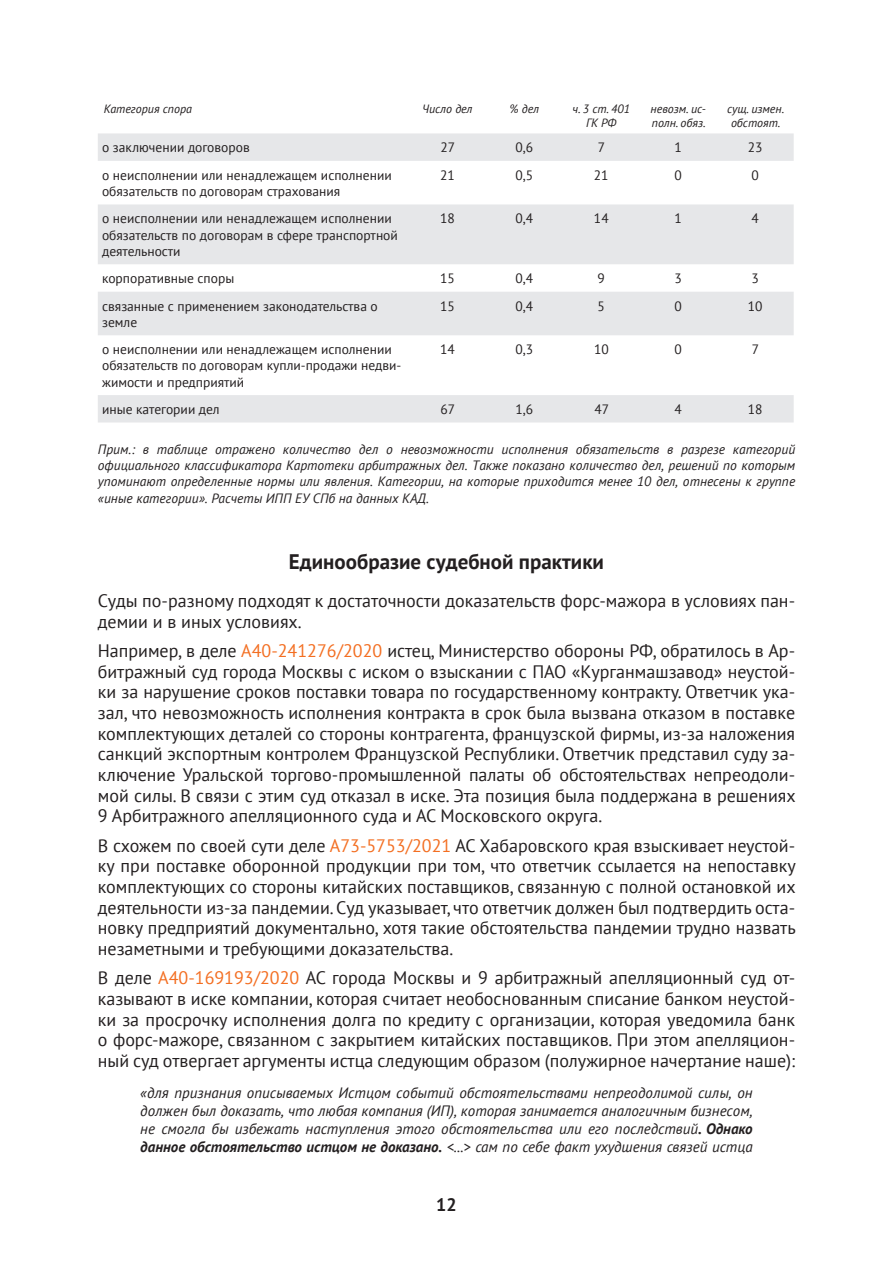
<style>
.page{position:relative;width:893px;height:1263px;background:#fff}
.page>*{position:absolute;margin:0;border:0;box-sizing:border-box;transform-origin:0 0}
.t1{font:700 21px "PT Sans";color:#231f20}
.t2{font:18px/20.7px "PT Sans";color:#231f20;text-align:justify}
.t3{font:700 18px "PT Sans";color:#231f20}
.t4{font:italic 15px/18px "PT Sans";color:#231f20;text-align:justify}
.t5{font:13.5px/16.2px "PT Sans";color:#231f20}
.t6{font:italic 13.5px/16.2px "PT Sans";color:#231f20;text-align:justify}
.t7{font:italic 12px/14.4px "PT Sans";color:#231f20;text-align:center}
.s1{color:#f36e21}
.s2{font-weight:700}
</style>
<div class="page">
<svg style="left:98px;top:133px;width:696px;height:289px;fill:#e6e7e9"></svg>
<p class="t7" style="left:104px;top:101px;width:90px">Категория спора</p>
<p class="t7" style="left:422px;top:101px;width:52px">Число дел</p>
<p class="t7" style="left:510px;top:101px;width:31px">% дел</p>
<p class="t7" style="left:573px;top:101px;width:59px">ч. 3 ст. 401<br>ГК РФ</p>
<p class="t7" style="left:651px;top:101px;width:57px;text-align:left">невозм. ис&shy;полн. обяз.</p>
<p class="t7" style="left:727px;top:101px;width:59px">сущ. измен. обстоят.</p>
<p class="t5" style="left:102px;top:139px;width:149px">о заключении договоров</p>
<p class="t5" style="left:440px;top:139px;width:16px">27</p>
<p class="t5" style="left:515px;top:139px;width:19px">0,6</p>
<p class="t5" style="left:598px;top:139px;width:9px">7</p>
<p class="t5" style="left:675px;top:139px;width:9px">1</p>
<p class="t5" style="left:748px;top:139px;width:16px">23</p>
<p class="t5" style="left:102px;top:167px;width:291px">о неисполнении или ненадлежащем исполнении обязательств по договорам страхования</p>
<p class="t5" style="left:440px;top:167px;width:16px">21</p>
<p class="t5" style="left:515px;top:167px;width:19px">0,5</p>
<p class="t5" style="left:594px;top:167px;width:16px">21</p>
<p class="t5" style="left:675px;top:167px;width:9px">0</p>
<p class="t5" style="left:751px;top:167px;width:9px">0</p>
<p class="t5" style="left:102px;top:210px;width:297px">о неисполнении или ненадлежащем исполнении обязательств по договорам в сфере транспортной деятельности</p>
<p class="t5" style="left:440px;top:210px;width:16px">18</p>
<p class="t5" style="left:515px;top:210px;width:19px">0,4</p>
<p class="t5" style="left:594px;top:210px;width:16px">14</p>
<p class="t5" style="left:675px;top:210px;width:9px">1</p>
<p class="t5" style="left:752px;top:210px;width:9px">4</p>
<p class="t5" style="left:102px;top:270px;width:134px">корпоративные споры</p>
<p class="t5" style="left:440px;top:270px;width:16px">15</p>
<p class="t5" style="left:515px;top:270px;width:19px">0,4</p>
<p class="t5" style="left:598px;top:270px;width:9px">9</p>
<p class="t5" style="left:675px;top:270px;width:9px">3</p>
<p class="t5" style="left:752px;top:270px;width:9px">3</p>
<p class="t5" style="left:102px;top:297px;width:277px">связанные с применением законодательства о земле</p>
<p class="t5" style="left:440px;top:297px;width:16px">15</p>
<p class="t5" style="left:515px;top:297px;width:19px">0,4</p>
<p class="t5" style="left:598px;top:297px;width:9px">5</p>
<p class="t5" style="left:675px;top:297px;width:9px">0</p>
<p class="t5" style="left:748px;top:297px;width:16px">10</p>
<p class="t5" style="left:102px;top:341px;width:301px">о неисполнении или ненадлежащем исполнении обязательств по договорам купли-продажи недви&shy;жимости и предприятий</p>
<p class="t5" style="left:440px;top:341px;width:16px">14</p>
<p class="t5" style="left:515px;top:341px;width:19px">0,3</p>
<p class="t5" style="left:594px;top:341px;width:16px">10</p>
<p class="t5" style="left:675px;top:341px;width:9px">0</p>
<p class="t5" style="left:752px;top:341px;width:9px">7</p>
<p class="t5" style="left:102px;top:401px;width:119px">иные категории дел</p>
<p class="t5" style="left:440px;top:401px;width:16px">67</p>
<p class="t5" style="left:515px;top:401px;width:19px">1,6</p>
<p class="t5" style="left:594px;top:401px;width:16px">47</p>
<p class="t5" style="left:675px;top:401px;width:9px">4</p>
<p class="t5" style="left:748px;top:401px;width:16px">18</p>
<p class="t6" style="left:98px;top:441px;width:699px">Прим.: в таблице отражено количество дел о невозможности исполнения обязательств в разрезе категорий официального классификатора Картотеки арбитражных дел. Также показано количество дел, решений по которым упоминают определенные нормы или явления. Категории, на которые приходится менее 10 дел, отнесены к группе «иные категории». Расчеты ИПП ЕУ СПб на данных КАД.</p>
<p class="t1" style="left:289px;top:548px;width:317px">Единообразие судебной практики</p>
<p class="t2" style="left:98px;top:590px;width:699px">Суды по-разному подходят к достаточности доказательств форс-мажора в условиях пан&shy;демии и в иных условиях.</p>
<p class="t2" style="left:98px;top:640px;width:699px">Например, в деле <span class="s1">A40-241276/2020</span> истец, Министерство обороны РФ, обратилось в Ар&shy;битражный суд города Москвы с иском о взыскании с ПАО «Курганмашзавод» неустой&shy;ки за нарушение сроков поставки товара по государственному контракту. Ответчик ука&shy;зал, что невозможность исполнения контракта в срок была вызвана отказом в поставке комплектующих деталей со стороны контрагента, французской фирмы, из-за наложения санкций экспортным контролем Французской Республики. Ответчик представил суду за&shy;ключение Уральской торгово-промышленной палаты об обстоятельствах непреодоли&shy;мой силы. В связи с этим суд отказал в иске. Эта позиция была поддержана в решениях 9 Арбитражного апелляционного суда и АС Московского округа.</p>
<p class="t2" style="left:98px;top:834px;width:699px">В схожем по своей сути деле <span class="s1">А73-5753/2021</span> АС Хабаровского края взыскивает неустой&shy;ку при поставке оборонной продукции при том, что ответчик ссылается на непоставку комплектующих со стороны китайских поставщиков, связанную с полной остановкой их деятельности из-за пандемии. Суд указывает, что ответчик должен был подтвердить оста&shy;новку предприятий документально, хотя такие обстоятельства пандемии трудно назвать незаметными и требующими доказательства.</p>
<p class="t2" style="left:98px;top:967px;width:699px">В деле <span class="s1">A40-169193/2020</span> АС города Москвы и 9 арбитражный апелляционный суд от&shy;казывают в иске компании, которая считает необоснованным списание банком неустой&shy;ки за просрочку исполнения долга по кредиту с организации, которая уведомила банк о форс-мажоре, связанном с закрытием китайских поставщиков. При этом апелляцион&shy;ный суд отвергает аргументы истца следующим образом (полужирное начертание наше):</p>
<p class="t4" style="left:140px;top:1083px;width:614px">«для признания описываемых Истцом событий обстоятельствами непреодолимой силы, он должен был доказать, что любая компания (ИП), которая занимается аналогичным бизнесом, не смогла бы избежать наступления этого обстоятельства или его последствий<span class="s2">. Однако данное обстоятельство истцом не доказано.</span> &lt;...&gt; сам по себе факт ухудшения связей истца</p>
<p class="t3" style="left:436px;top:1193px;width:22px">12</p>
</div>
